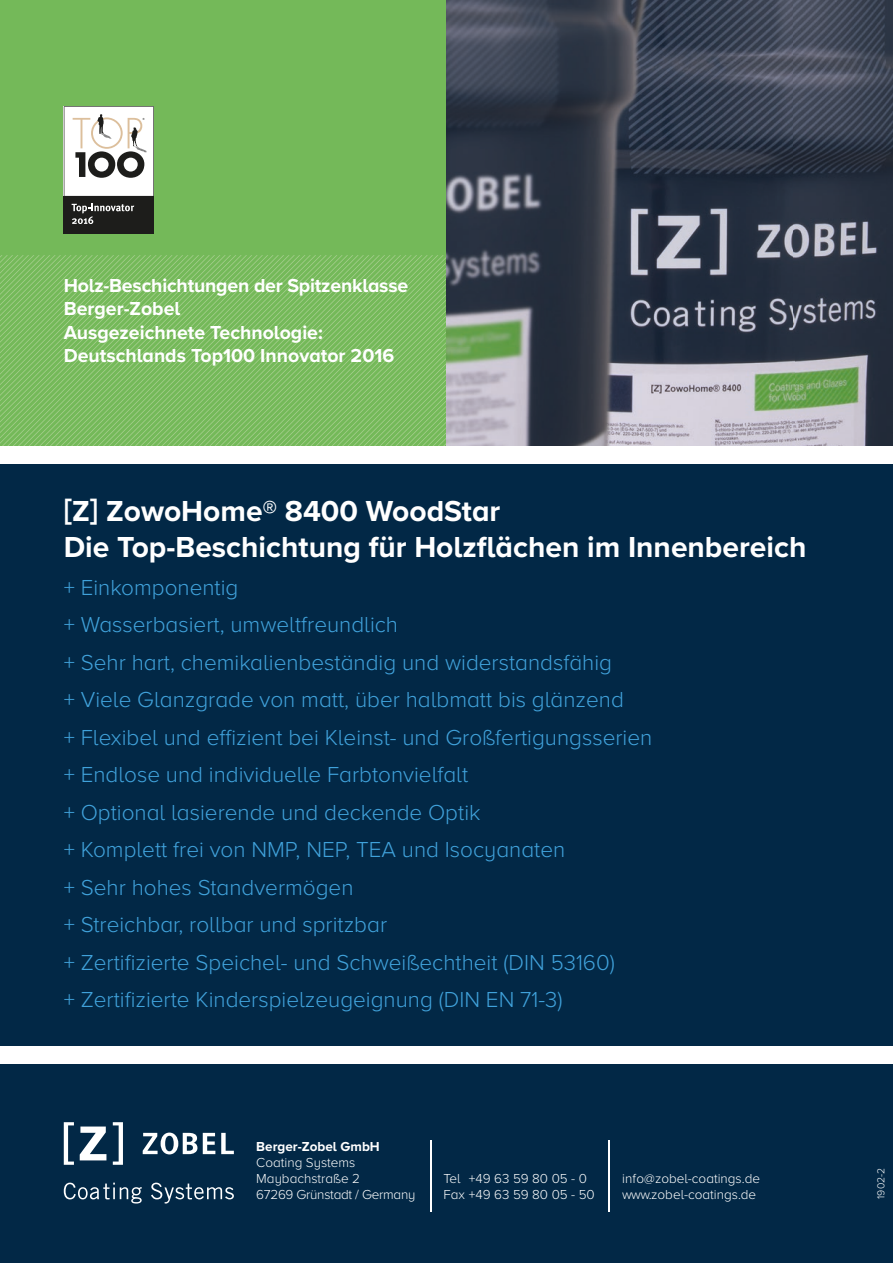
<style>
.page{position:relative;width:893px;height:1263px;background:#022846}
.page>*{position:absolute;margin:0;border:0;box-sizing:border-box;transform-origin:0 0}
.t1{font:700 30px/36px "Proxima Nova A";color:#fff}
.t2{font:300 22.5px/37.5px "Proxima Nova A";color:#40a2db}
.t3{font:700 19.5px/23.4px "Proxima Nova A";color:#fff}
.t4{font:300 13.5px/16.2px "Proxima Nova A";color:#fff}
.t5{font:700 13.5px "Proxima Nova A";color:#fff}
.t6{font:300 10.5px "Proxima Nova A";color:#fff}
</style>
<div class="page">
<div style="left:0;top:0;width:446px;height:446px;background:#74b959"></div>
<svg style="left:0;top:255px;width:446px;height:191px"></svg>
<img style="left:446px;top:0;width:447px;height:446px">
<div style="left:0;top:446px;width:893px;height:17px;background:#fff"></div>
<div style="left:0;top:1046px;width:893px;height:17px;background:#fff"></div>
<svg style="left:64px;top:1122px;width:170px;height:43px"></svg>
<svg style="left:64px;top:1182px;width:170px;height:21px"></svg>
<svg style="left:64px;top:106px;width:90px;height:90px;background:#d8d7d5"></svg>
<div style="left:64px;top:196px;width:90px;height:38px;background:#1d1d1b"></div>
<svg style="left:72px;top:204px;width:62px;height:20px"></svg>
<hr style="left:430px;top:1140px;width:1px;height:72px;background:#fff">
<hr style="left:609px;top:1140px;width:1px;height:72px;background:#fff">
<p class="t3" style="left:64px;top:273px;width:346px">Holz-Beschichtungen der Spitzenklasse<br>Berger-Zobel<br>Ausgezeichnete Technologie:<br>Deutschlands Top100 Innovator 2016</p>
<h1 class="t1" style="left:64px;top:493px;width:744px">[Z] ZowoHome® 8400 WoodStar<br>Die Top-Beschichtung für Holzflächen im Innenbereich</h1>
<p class="t2" style="left:64px;top:567px;width:590px">+ Einkomponentig<br>+ Wasserbasiert, umweltfreundlich<br>+ Sehr hart, chemikalienbeständig und widerstandsfähig<br>+ Viele Glanzgrade von matt, über halbmatt bis glänzend<br>+ Flexibel und effizient bei Kleinst- und Großfertigungsserien + Endlose und individuelle Farbtonvielfalt<br>+ Optional lasierende und deckende Optik<br>+ Komplett frei von NMP, NEP, TEA und Isocyanaten<br>+ Sehr hohes Standvermögen<br>+ Streichbar, rollbar und spritzbar<br>+ Zertifizierte Speichel- und Schweißechtheit (DIN 53160)<br>+ Zertifizierte Kinderspielzeugeignung (DIN EN 71-3)</p>
<p class="t5" style="left:256px;top:1136px;width:125px">Berger-Zobel GmbH</p>
<p class="t4" style="left:256px;top:1153px;width:161px">Coating Systems<br>Maybachstraße 2<br>67269 Grünstadt / Germany</p>
<p class="t4" style="left:443px;top:1170px;width:153px">Tel +49 63 59 80 05 - 0<br>Fax +49 63 59 80 05 - 50</p>
<p class="t4" style="left:622px;top:1170px;width:140px">info@zobel-coatings.de www.zobel-coatings.de</p>
<p class="t6" style="left:873px;top:1199px;width:33px;rotate:-90deg">1902-2</p>
</div>
